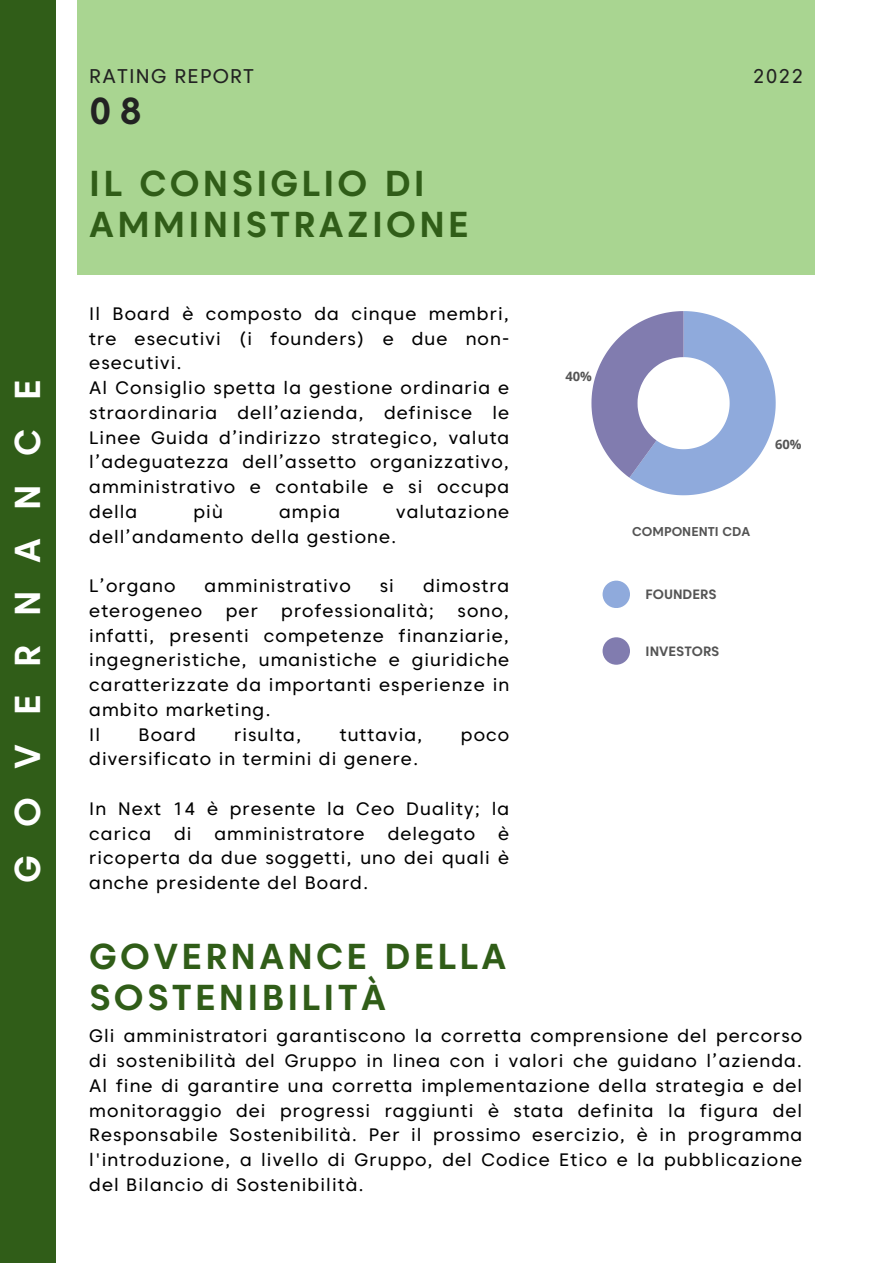
<style>
.page{position:relative;width:893px;height:1264px;background:#fff}
.page>*{position:absolute;margin:0;border:0;box-sizing:border-box;transform-origin:0 0}
.t1{font:700 37.5px "Caros";color:#222}
.t2{font:700 36px/40.5px "Caros";letter-spacing:.09em;color:#305d18}
.t3{font:700 36px "Caros";letter-spacing:.785em;color:#fff}
.t4{font:19.8px "Caros";letter-spacing:.06em;color:#222}
.t5{font:18px/24.8px "Caros";letter-spacing:.06em;color:#000;text-align:justify}
.t6{font:700 13.5px "Caros";color:#545454}
.t7{font:700 12.9px "Open Sans";color:#545454}
.t8{font:700 12.75px "Caros";color:#545454}
</style>
<div class="page">
<div style="left:77px;top:0;width:738px;height:274px;background:#a9d591"></div>
<svg style="left:591px;top:311px;width:184px;height:184px"></svg>
<div style="left:0;top:0;width:55px;height:1262px;background:#305d18"></div>
<div style="left:602px;top:637px;width:28px;height:27px;background:#817caf;border-radius:50%"></div>
<div style="left:602px;top:580px;width:28px;height:28px;background:#8faadc;border-radius:50%"></div>
<p class="t3" style="left:6px;top:882px;width:504px;rotate:-90deg">GOVERNANCE</p>
<p class="t4" style="left:89px;top:64px;width:166px">RATING REPORT</p>
<p class="t4" style="left:752px;top:64px;width:52px">2022</p>
<p class="t1" style="left:89px;top:88px;width:54px">08</p>
<p class="t2" style="left:89px;top:163px;width:381px">IL CONSIGLIO DI<br>AMMINISTRAZIONE</p>
<p class="t5" style="left:89px;top:301px;width:421px">Il Board è composto da cinque membri, tre esecutivi (i founders) e due non&shy;esecutivi.</p>
<p class="t5" style="left:89px;top:375px;width:421px">Al Consiglio spetta la gestione ordinaria e straordinaria dell’azienda, definisce le Linee Guida d’indirizzo strategico, valuta l’adeguatezza dell’assetto organizzativo, amministrativo e contabile e si occupa della</p>
<p class="t5" style="left:193px;top:499px;width:31px">più</p>
<p class="t5" style="left:279px;top:499px;width:62px">ampia</p>
<p class="t5" style="left:89px;top:499px;width:421px;text-indent:307px">valutazione dell’andamento della gestione.</p>
<p class="t5" style="left:89px;top:573px;width:88px">L’organo</p>
<p class="t5" style="left:205px;top:573px;width:148px">amministrativo</p>
<p class="t5" style="left:380px;top:573px;width:16px">si</p>
<p class="t5" style="left:423px;top:573px;width:88px">dimostra</p>
<p class="t5" style="left:89px;top:598px;width:115px">eterogeneo</p>
<p class="t5" style="left:226px;top:598px;width:33px">per</p>
<p class="t5" style="left:281px;top:598px;width:154px">professionalità;</p>
<p class="t5" style="left:89px;top:598px;width:421px;text-indent:368px">sono, infatti, presenti competenze finanziarie, ingegneristiche, umanistiche e giuridiche caratterizzate da importanti esperienze in ambito marketing.</p>
<p class="t5" style="left:89px;top:721px;width:12px">Il</p>
<p class="t5" style="left:138px;top:721px;width:59px">Board</p>
<p class="t5" style="left:234px;top:721px;width:69px">risulta,</p>
<p class="t5" style="left:340px;top:721px;width:84px">tuttavia,</p>
<p class="t5" style="left:461px;top:721px;width:50px">poco</p>
<p class="t5" style="left:89px;top:746px;width:330px">diversificato in termini di genere.</p>
<p class="t5" style="left:89px;top:796px;width:421px">In Next 14 è presente la Ceo Duality; la carica</p>
<p class="t5" style="left:89px;top:820px;width:421px;text-indent:409px">è ricoperta da due soggetti, uno dei quali è anche presidente del Board.</p>
<p class="t5" style="left:174px;top:820px;width:19px">di</p>
<p class="t5" style="left:214px;top:820px;width:152px">amministratore</p>
<p class="t5" style="left:387px;top:820px;width:89px">delegato</p>
<p class="t2" style="left:89px;top:935px;width:418px">GOVERNANCE DELLA<br>SOSTENIBILITÀ</p>
<p class="t7" style="left:565px;top:367px;width:28px">40%</p>
<p class="t7" style="left:775px;top:435px;width:28px">60%</p>
<p class="t8" style="left:632px;top:524px;width:119px">COMPONENTI CDA</p>
<p class="t6" style="left:645px;top:586px;width:72px">FOUNDERS</p>
<p class="t6" style="left:645px;top:642px;width:75px">INVESTORS</p>
<p class="t5" style="left:89px;top:1023px;width:714px">Gli amministratori garantiscono la corretta comprensione del percorso di sostenibilità del Gruppo in linea con i valori che guidano l’azienda.<br>Al fine di garantire una corretta implementazione della strategia e del monitoraggio dei progressi raggiunti è stata definita la figura del Responsabile Sostenibilità. Per il prossimo esercizio, è in programma l'introduzione, a livello di Gruppo, del Codice Etico e la pubblicazione del Bilancio di Sostenibilità.</p>
</div>
